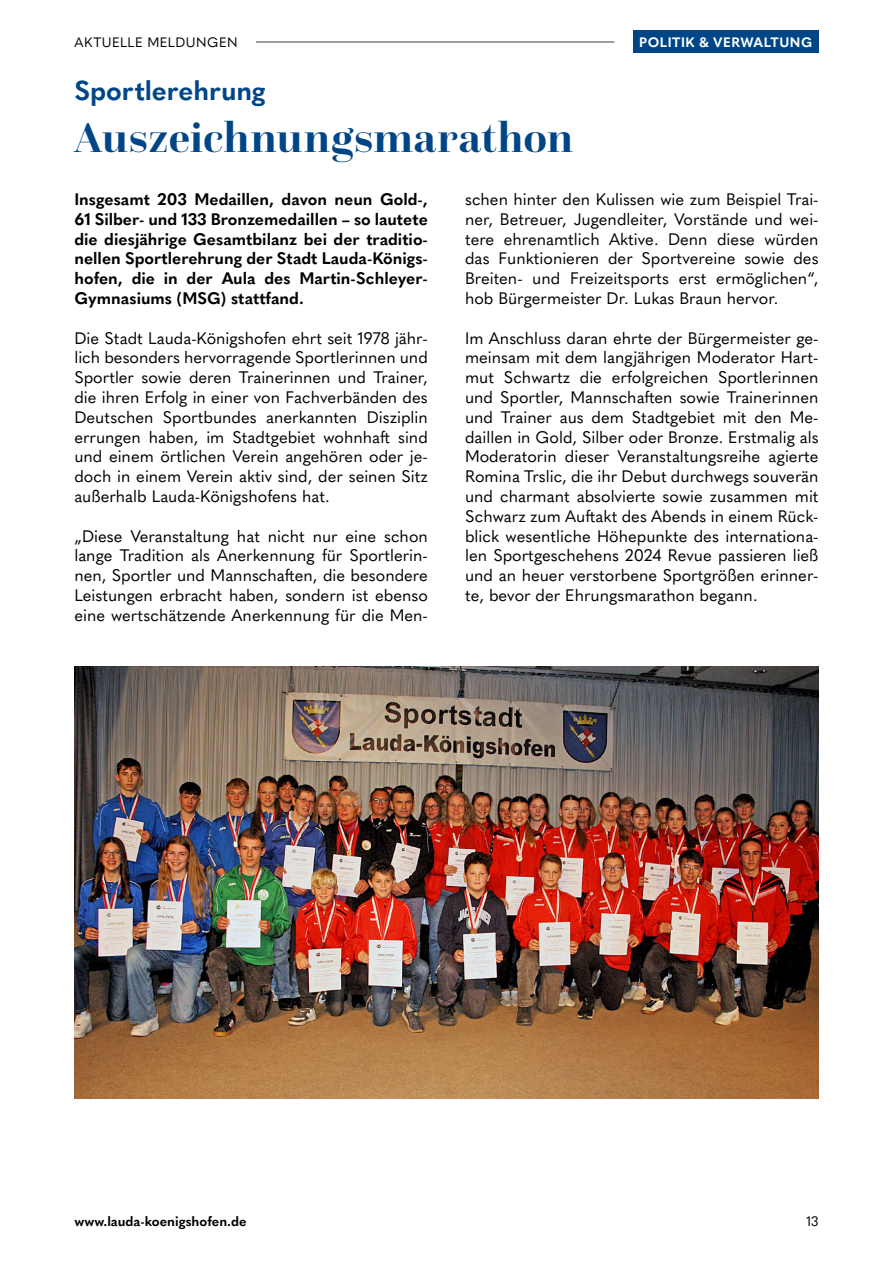
<style>
.page{position:relative;width:893px;height:1263px;background:#fff}
.page>*{position:absolute;margin:0;border:0;box-sizing:border-box;transform-origin:0 0}
.t1{font:700 43.5px "Questa Grande";letter-spacing:.015em;color:#004687}
.t2{font:700 27px "Quasimoda";letter-spacing:-.005em;color:#004687}
.t3{font:16.5px/19.8px "Quasimoda";color:#000;text-align:justify}
.t4{font:700 16.5px/19.8px "Quasimoda";color:#000;text-align:justify}
.t5{font:700 13.5px "Quasimoda";color:#000}
.t6{font:13.5px "Quasimoda";letter-spacing:.04em;color:#000}
.t7{font:700 13.5px "Quasimoda";letter-spacing:.035em;color:#fff}
</style>
<div class="page">
<img style="left:74px;top:666px;width:745px;height:432px">
<div style="left:633px;top:31px;width:186px;height:22px;background:#004687"></div>
<hr style="left:256px;top:42px;width:358px;height:1px;background:#3c3c3b">
<p class="t6" style="left:74px;top:32px;width:165px">AKTUELLE MELDUNGEN</p>
<p class="t7" style="left:639px;top:32px;width:174px">POLITIK &amp; VERWALTUNG</p>
<h2 class="t2" style="left:74px;top:69px;width:193px">Sportlerehrung</h2>
<h1 class="t1" style="left:74px;top:111px;width:500px">Auszeichnungsmarathon</h1>
<p class="t4" style="left:74px;top:188px;width:355px">Insgesamt 203 Medaillen, davon neun Gold-, 61 Silber- und 133 Bronzemedaillen – so lautete die diesjährige Gesamtbilanz bei der traditio&shy;nellen Sportlerehrung der Stadt Lauda-Königs&shy;hofen, die in der Aula des Martin-Schleyer-Gymnasiums (MSG) stattfand.</p>
<p class="t3" style="left:74px;top:327px;width:355px">Die Stadt Lauda-Königshofen ehrt seit 1978 jähr&shy;lich besonders hervorragende Sportlerinnen und Sportler sowie deren Trainerinnen und Trainer, die ihren Erfolg in einer von Fachverbänden des Deutschen Sportbundes anerkannten Disziplin errungen haben, im Stadtgebiet wohnhaft sind und einem örtlichen Verein angehören oder je&shy;doch in einem Verein aktiv sind, der seinen Sitz außerhalb Lauda-Königshofens hat.</p>
<p class="t3" style="left:74px;top:525px;width:355px">„Diese Veranstaltung hat nicht nur eine schon lange Tradition als Anerkennung für Sportlerin&shy;nen, Sportler und Mannschaften, die besondere Leistungen erbracht haben, sondern ist ebenso eine wertschätzende Anerkennung für die Men-</p>
<p class="t3" style="left:465px;top:188px;width:355px">schen hinter den Kulissen wie zum Beispiel Trai&shy;ner, Betreuer, Jugendleiter, Vorstände und wei&shy;tere ehrenamtlich Aktive. Denn diese würden das Funktionieren der Sportvereine sowie des Breiten- und Freizeitsports erst ermöglichen“, hob Bürgermeister Dr. Lukas Braun hervor.</p>
<p class="t3" style="left:465px;top:327px;width:355px">Im Anschluss daran ehrte der Bürgermeister ge&shy;meinsam mit dem langjährigen Moderator Hart&shy;mut Schwartz die erfolgreichen Sportlerinnen und Sportler, Mannschaften sowie Trainerinnen und Trainer aus dem Stadtgebiet mit den Me&shy;daillen in Gold, Silber oder Bronze. Erstmalig als Moderatorin dieser Veranstaltungsreihe agierte Romina Trslic, die ihr Debut durchwegs souverän und charmant absolvierte sowie zusammen mit Schwarz zum Auftakt des Abends in einem Rück&shy;blick wesentliche Höhepunkte des internationa&shy;len Sportgeschehens 2024 Revue passieren ließ und an heuer verstorbene Sportgrößen erinner&shy;te, bevor der Ehrungsmarathon begann.</p>
<p class="t5" style="left:74px;top:1210px;width:174px">www.lauda-koenigshofen.de</p>
<p class="t6" style="left:807px;top:1211px;width:14px">13</p>
</div>
